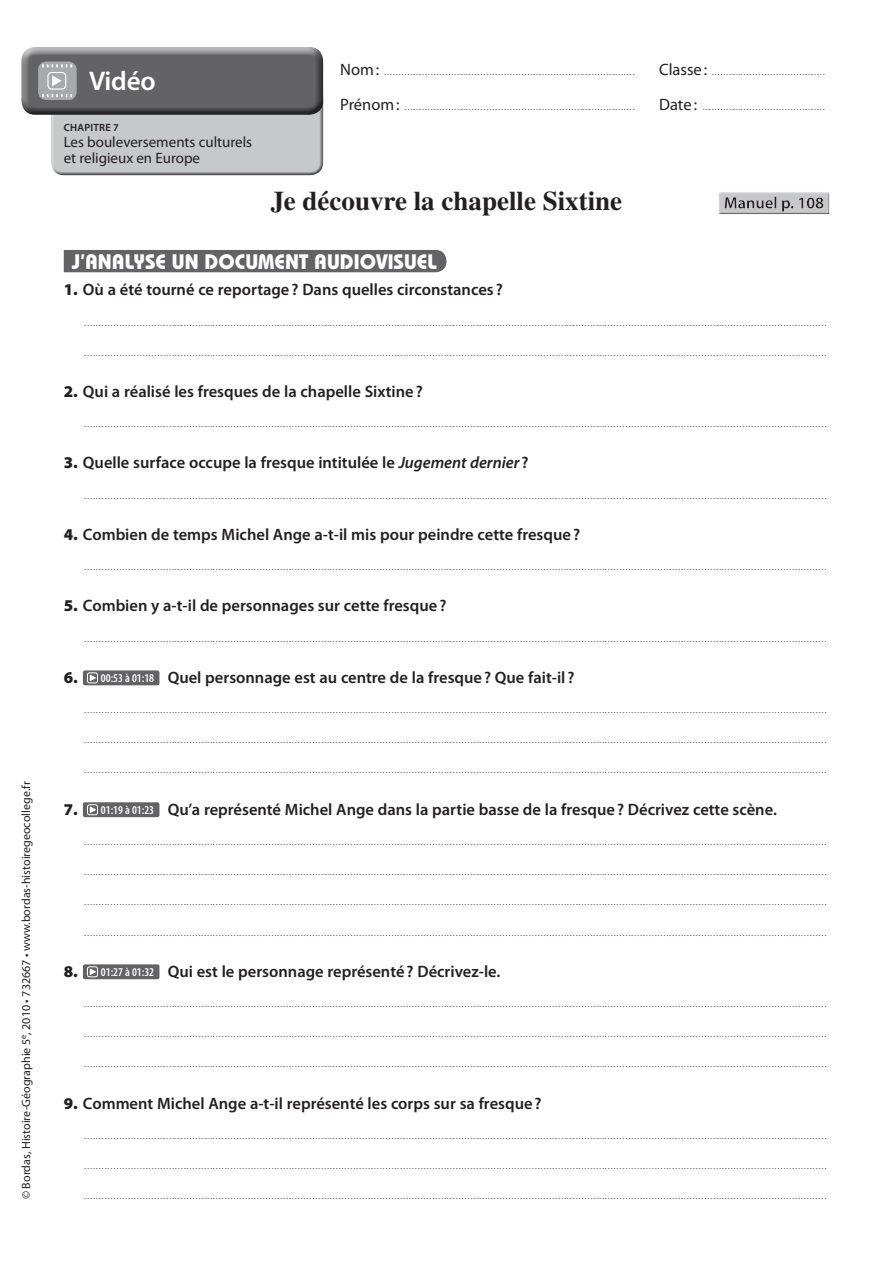
<style>
.page{position:relative;width:893px;height:1263px;background:#fff}
.page>*{position:absolute;margin:0;border:0;box-sizing:border-box;transform-origin:0 0}
.t1{font:700 27px "Times LT Std";color:#231f20}
.t2{font:600 27px "Myriad Pro";letter-spacing:-.01em;color:#fff}
.t3{font:700 21px "Bauhaus Std";color:#fff}
.t4{font:600 16.5px "Myriad Pro";color:#231f20}
.t5{font:15px/15.8px "Myriad Pro";color:#231f20}
.t6{font:12px "Myriad Pro";color:#231f20}
.t7{font:600 10.5px "Myriad Pro";letter-spacing:.02em;color:#231f20}
.t8{font:9px "Times LT Std";color:#231f20}
.s1{font-family:"Myriad Pro";font-size:16.5px}
.s2{font-weight:900}
.s3{font-style:italic}
.s4{font-stretch:condensed;font-size:12px;color:#fff}
</style>
<div class="page">
<div style="left:51px;top:87px;width:274px;height:91px;background:#231f20;opacity:.75"></div>
<div style="left:20px;top:46px;width:305px;height:61px;background:#fff;opacity:.75"></div>
<div style="left:20px;top:49px;width:305px;height:68px;background:#231f20;opacity:.75"></div>
<div style="left:38px;top:62px;width:39px;height:38px;background:#a8a9ad;border-radius:8px"></div>
<svg style="left:52px;top:75px;width:10px;height:11px"></svg>
<div style="left:47px;top:72px;width:19px;height:18px;border:1px solid #fff;border-radius:4px"></div>
<svg style="left:42px;top:94px;width:30px;height:3px"></svg>
<svg style="left:42px;top:64px;width:30px;height:4px"></svg>
<div style="left:718px;top:191px;width:114px;height:25px;background:#231f20;opacity:.75"></div>
<div style="left:64px;top:250px;width:382px;height:22px;background:#636366"></div>
<div style="left:83px;top:670px;width:76px;height:15px;background:#636366;border-radius:2px"></div>
<div style="left:87px;top:672px;width:11px;height:11px;border:1px solid #fff;border-radius:2px"></div>
<svg style="left:90px;top:674px;width:7px;height:7px"></svg>
<div style="left:83px;top:802px;width:76px;height:15px;background:#636366;border-radius:2px"></div>
<div style="left:87px;top:804px;width:11px;height:11px;border:1px solid #fff;border-radius:2px"></div>
<svg style="left:90px;top:806px;width:7px;height:7px"></svg>
<div style="left:83px;top:964px;width:76px;height:15px;background:#636366;border-radius:2px"></div>
<div style="left:87px;top:966px;width:11px;height:11px;border:1px solid #fff;border-radius:2px"></div>
<svg style="left:90px;top:968px;width:7px;height:7px"></svg>
<h3 class="t6" style="left:19px;top:1199px;width:419px;rotate:-90deg">© Bordas, Histoire-Géographie 5<sup>e</sup>, 2010 • 732667 • www.bordas-histoiregeocollege.fr</h3>
<h1 class="t2" style="left:89px;top:64px;width:68px">Vidéo</h1>
<p class="t7" style="left:64px;top:121px;width:56px">Chapitre 7</p>
<h3 class="t5" style="left:64px;top:134px;width:190px">Les bouleversements culturels et religieux en Europe</h3>
<p class="t8" style="left:340px;top:67px;width:296px"><span class="s1">Nom:</span> ......................................................................................</p>
<p class="t8" style="left:659px;top:67px;width:167px"><span class="s1">Classe:</span> .......................................</p>
<p class="t8" style="left:340px;top:101px;width:296px"><span class="s1">Prénom:</span> ...............................................................................</p>
<p class="t8" style="left:659px;top:101px;width:167px"><span class="s1">Date:</span> ..........................................</p>
<h1 class="t1" style="left:271px;top:185px;width:353px">Je découvre la chapelle Sixtine</h1>
<h2 class="t3" style="left:72px;top:249px;width:366px">J’ANALYSE UN DOCUMENT AUDIOVISUEL</h2>
<h3 class="t4" style="left:64px;top:279px;width:441px"><span class="s2">1.</span> Où a été tourné ce reportage? Dans quelles circonstances ?</h3>
<p class="t8" style="left:84px;top:318px;width:744px">..............................................................................................................................................................................................................................................................</p>
<p class="t8" style="left:84px;top:348px;width:744px">..............................................................................................................................................................................................................................................................</p>
<h3 class="t4" style="left:64px;top:381px;width:361px"><span class="s2">2.</span> Qui a réalisé les fresques de la chapelle Sixtine?</h3>
<p class="t8" style="left:84px;top:419px;width:744px">..............................................................................................................................................................................................................................................................</p>
<h3 class="t4" style="left:64px;top:452px;width:466px"><span class="s2">3.</span> Quelle surface occupe la fresque intitulée le <span class="s3">Jugement dernier</span> ?</h3>
<p class="t8" style="left:84px;top:491px;width:744px">..............................................................................................................................................................................................................................................................</p>
<h3 class="t4" style="left:64px;top:524px;width:518px"><span class="s2">4.</span> Combien de temps Michel Ange a-t-il mis pour peindre cette fresque?</h3>
<p class="t8" style="left:84px;top:562px;width:744px">..............................................................................................................................................................................................................................................................</p>
<h3 class="t4" style="left:64px;top:595px;width:384px"><span class="s2">5.</span> Combien y a-t-il de personnages sur cette fresque?</h3>
<p class="t8" style="left:84px;top:633px;width:744px">..............................................................................................................................................................................................................................................................</p>
<h3 class="t4" style="left:64px;top:667px;width:512px"><span class="s2">6.</span> <span class="s4">00:53 à 01:18</span> Quel personnage est au centre de la fresque? Que fait-il ?</h3>
<p class="t8" style="left:84px;top:705px;width:744px">..............................................................................................................................................................................................................................................................</p>
<p class="t8" style="left:84px;top:735px;width:744px">..............................................................................................................................................................................................................................................................</p>
<p class="t8" style="left:84px;top:765px;width:744px">..............................................................................................................................................................................................................................................................</p>
<h3 class="t4" style="left:64px;top:798px;width:715px"><span class="s2">7.</span> <span class="s4">01:19 à 01:23</span> Qu’a représenté Michel Ange dans la partie basse de la fresque? Décrivez cette scène.</h3>
<p class="t8" style="left:84px;top:837px;width:744px">..............................................................................................................................................................................................................................................................</p>
<p class="t8" style="left:84px;top:867px;width:744px">..............................................................................................................................................................................................................................................................</p>
<p class="t8" style="left:84px;top:897px;width:744px">..............................................................................................................................................................................................................................................................</p>
<p class="t8" style="left:84px;top:927px;width:744px">..............................................................................................................................................................................................................................................................</p>
<h3 class="t4" style="left:64px;top:961px;width:438px"><span class="s2">8.</span> <span class="s4">01:27 à 01:32</span> Qui est le personnage représenté? Décrivez-le.</h3>
<p class="t8" style="left:84px;top:999px;width:744px">..............................................................................................................................................................................................................................................................</p>
<p class="t8" style="left:84px;top:1029px;width:744px">..............................................................................................................................................................................................................................................................</p>
<p class="t8" style="left:84px;top:1059px;width:744px">..............................................................................................................................................................................................................................................................</p>
<h3 class="t4" style="left:64px;top:1092px;width:479px"><span class="s2">9.</span> Comment Michel Ange a-t-il représenté les corps sur sa fresque?</h3>
<p class="t8" style="left:84px;top:1131px;width:744px">..............................................................................................................................................................................................................................................................</p>
<p class="t8" style="left:84px;top:1161px;width:744px">..............................................................................................................................................................................................................................................................</p>
<p class="t8" style="left:84px;top:1191px;width:744px">..............................................................................................................................................................................................................................................................</p>
</div>
